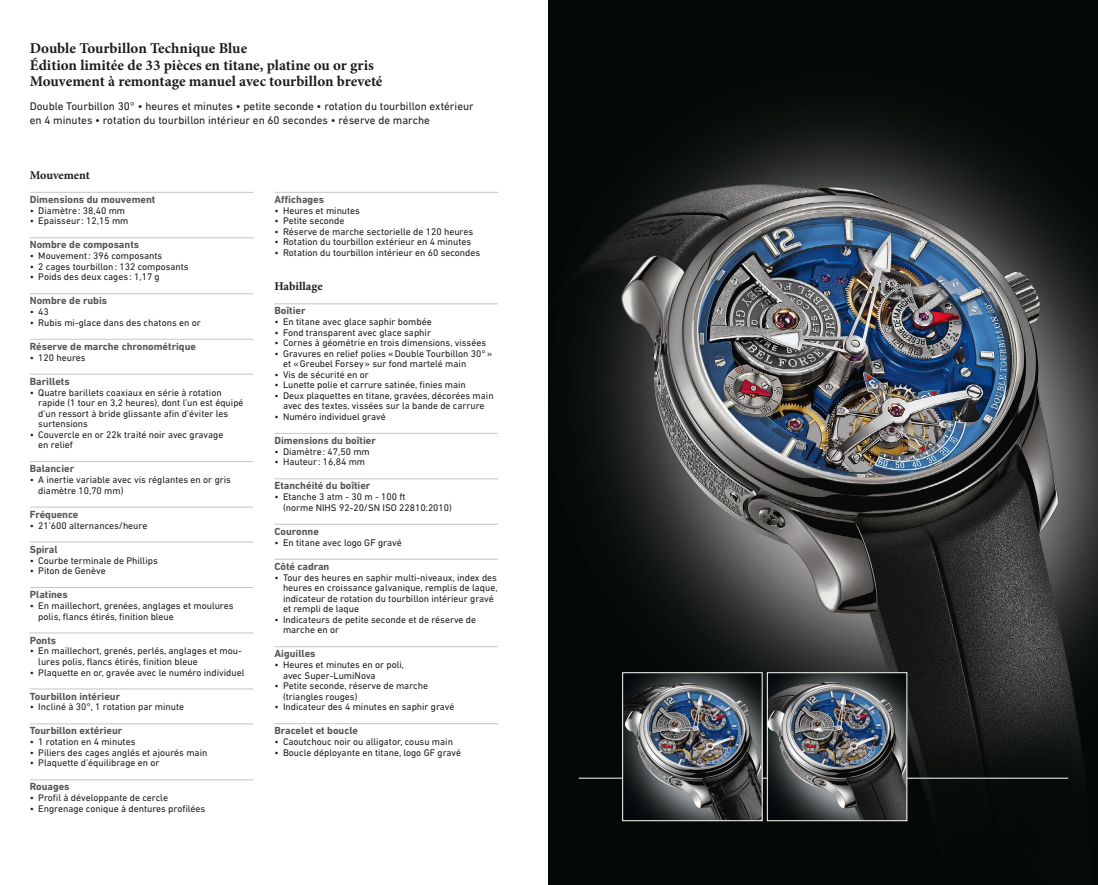
<style>
.page{position:relative;width:1098px;height:885px;background:#fff}
.page>*{position:absolute;margin:0;border:0;box-sizing:border-box;transform-origin:0 0}
.t1{font:700 15px/16.5px "Minion Pro";color:#1d1d1b}
.t2{font:700 12px "Minion Pro";letter-spacing:-.005em;color:#1d1d1b}
.t3{font:11.25px/13.5px "DIN Next LT Pro";color:#1d1d1b}
.t4{font:700 10.5px "DIN Next LT Pro";color:#575756}
.t5{font:9.75px/10.5px "DIN Next LT Pro";color:#1d1d1b}
</style>
<div class="page">
<img style="left:549px;top:0;width:548px;height:884px">
<hr style="left:578px;top:777px;width:489px;height:1px;background:#fff">
<img style="left:624px;top:674px;width:136px;height:145px">
<div style="left:622px;top:672px;width:140px;height:149px;border:1px solid #fff"></div>
<img style="left:768px;top:674px;width:137px;height:145px">
<div style="left:766px;top:672px;width:141px;height:149px;border:1px solid #fff"></div>
<hr style="left:30px;top:192px;width:223px;height:1px;background:#c6c6c6">
<hr style="left:30px;top:237px;width:223px;height:1px;background:#c6c6c6">
<hr style="left:30px;top:293px;width:223px;height:1px;background:#c6c6c6">
<hr style="left:30px;top:339px;width:223px;height:1px;background:#c6c6c6">
<hr style="left:30px;top:374px;width:223px;height:1px;background:#c6c6c6">
<hr style="left:30px;top:461px;width:223px;height:1px;background:#c6c6c6">
<hr style="left:30px;top:506px;width:223px;height:1px;background:#c6c6c6">
<hr style="left:30px;top:541px;width:223px;height:1px;background:#c6c6c6">
<hr style="left:30px;top:587px;width:223px;height:1px;background:#c6c6c6">
<hr style="left:30px;top:632px;width:223px;height:1px;background:#c6c6c6">
<hr style="left:30px;top:688px;width:223px;height:1px;background:#c6c6c6">
<hr style="left:30px;top:723px;width:223px;height:1px;background:#c6c6c6">
<hr style="left:30px;top:779px;width:223px;height:1px;background:#c6c6c6">
<hr style="left:274px;top:192px;width:223px;height:1px;background:#c6c6c6">
<hr style="left:274px;top:303px;width:223px;height:1px;background:#c6c6c6">
<hr style="left:274px;top:433px;width:223px;height:1px;background:#c6c6c6">
<hr style="left:274px;top:478px;width:223px;height:1px;background:#c6c6c6">
<hr style="left:274px;top:524px;width:223px;height:1px;background:#c6c6c6">
<hr style="left:274px;top:558px;width:223px;height:1px;background:#c6c6c6">
<hr style="left:274px;top:646px;width:223px;height:1px;background:#c6c6c6">
<hr style="left:274px;top:723px;width:223px;height:1px;background:#c6c6c6">
<h1 class="t1" style="left:30px;top:40px;width:354px">Double Tourbillon Technique Blue<br>Édition limitée de 33 pièces en titane, platine ou or gris<br>Mouvement à remontage manuel avec tourbillon breveté</h1>
<p class="t3" style="left:30px;top:100px;width:445px">Double Tourbillon 30° • heures et minutes • petite seconde • rotation du tourbillon extérieur en 4 minutes • rotation du tourbillon intérieur en 60 secondes • réserve de marche</p>
<p class="t2" style="left:30px;top:167px;width:62px">Mouvement</p>
<p class="t4" style="left:30px;top:193px;width:127px">Dimensions du mouvement</p>
<p class="t5" style="left:30px;top:205px;width:97px">• Diamètre: 38,40 mm</p>
<p class="t5" style="left:30px;top:216px;width:100px">• Epaisseur : 12,15 mm</p>
<p class="t4" style="left:30px;top:239px;width:111px">Nombre de composants</p>
<p class="t5" style="left:30px;top:250px;width:134px">• Mouvement: 396 composants</p>
<p class="t5" style="left:30px;top:261px;width:160px">• 2 cages tourbillon: 132 composants</p>
<p class="t5" style="left:30px;top:271px;width:131px">• Poids des deux cages : 1,17 g</p>
<p class="t4" style="left:30px;top:294px;width:79px">Nombre de rubis</p>
<p class="t5" style="left:30px;top:306px;width:21px">• 43</p>
<p class="t5" style="left:30px;top:317px;width:172px">• Rubis mi-glace dans des chatons en or</p>
<p class="t4" style="left:30px;top:340px;width:168px">Réserve de marche chronométrique</p>
<p class="t5" style="left:30px;top:352px;width:57px">• 120 heures</p>
<p class="t4" style="left:30px;top:375px;width:41px">Barillets</p>
<p class="t5" style="left:38px;top:387px;width:207px;text-indent:-9px">• Quatre barillets coaxiaux en série à rotation rapide (1 tour en 3,2 heures), dont l’un est équipé d’un ressort à bride glissante afin d’éviter les surtensions</p>
<p class="t5" style="left:38px;top:429px;width:186px;text-indent:-9px">• Couvercle en or 22k traité noir avec gravage en relief</p>
<p class="t4" style="left:30px;top:462px;width:46px">Balancier</p>
<p class="t5" style="left:38px;top:474px;width:194px;text-indent:-9px">• A inertie variable avec vis réglantes en or gris diamètre 10,70 mm)</p>
<p class="t4" style="left:30px;top:508px;width:50px">Fréquence</p>
<p class="t5" style="left:30px;top:520px;width:119px">• 21’600 alternances/heure</p>
<p class="t4" style="left:30px;top:543px;width:29px">Spiral</p>
<p class="t5" style="left:30px;top:555px;width:129px">• Courbe terminale de Phillips</p>
<p class="t5" style="left:30px;top:565px;width:77px">• Piton de Genève</p>
<p class="t4" style="left:30px;top:588px;width:39px">Platines</p>
<p class="t5" style="left:38px;top:600px;width:197px;text-indent:-9px">• En maillechort, grenées, anglages et moulures polis, flancs étirés, finition bleue</p>
<p class="t4" style="left:30px;top:633px;width:28px">Ponts</p>
<p class="t5" style="left:38px;top:645px;width:205px;text-indent:-9px">• En maillechort, grenés, perlés, anglages et mou&shy;lures polis, flancs étirés, finition bleue</p>
<p class="t5" style="left:30px;top:666px;width:216px">• Plaquette en or, gravée avec le numéro individuel</p>
<p class="t4" style="left:30px;top:689px;width:92px">Tourbillon intérieur</p>
<p class="t5" style="left:30px;top:701px;width:156px">• Incliné à 30°, 1 rotation par minute</p>
<p class="t4" style="left:30px;top:724px;width:94px">Tourbillon extérieur</p>
<p class="t5" style="left:30px;top:736px;width:107px">• 1 rotation en 4 minutes</p>
<p class="t5" style="left:30px;top:747px;width:179px">• Piliers des cages anglés et ajourés main</p>
<p class="t5" style="left:30px;top:757px;width:131px">• Plaquette d’équilibrage en or</p>
<p class="t4" style="left:30px;top:780px;width:41px">Rouages</p>
<p class="t5" style="left:30px;top:792px;width:140px">• Profil à développante de cercle</p>
<p class="t5" style="left:30px;top:803px;width:177px">• Engrenage conique à dentures profilées</p>
<p class="t4" style="left:274px;top:193px;width:51px">Affichages</p>
<p class="t5" style="left:274px;top:205px;width:87px">• Heures et minutes</p>
<p class="t5" style="left:274px;top:216px;width:71px">• Petite seconde</p>
<p class="t5" style="left:274px;top:226px;width:200px">• Réserve de marche sectorielle de 120 heures</p>
<p class="t5" style="left:274px;top:237px;width:198px">• Rotation du tourbillon extérieur en 4 minutes</p>
<p class="t5" style="left:274px;top:247px;width:207px">• Rotation du tourbillon intérieur en 60 secondes</p>
<p class="t2" style="left:274px;top:278px;width:50px">Habillage</p>
<p class="t4" style="left:274px;top:305px;width:33px">Boîtier</p>
<p class="t5" style="left:274px;top:316px;width:159px">• En titane avec glace saphir bombée</p>
<p class="t5" style="left:274px;top:327px;width:158px">• Fond transparent avec glace saphir</p>
<p class="t5" style="left:274px;top:337px;width:213px">• Cornes à géométrie en trois dimensions, vissées</p>
<p class="t5" style="left:283px;top:348px;width:211px;text-indent:-9px">• Gravures en relief polies «Double Tourbillon 30°» et «Greubel Forsey» sur fond martelé main</p>
<p class="t5" style="left:274px;top:369px;width:96px">• Vis de sécurité en or</p>
<p class="t5" style="left:274px;top:379px;width:193px">• Lunette polie et carrure satinée, finies main</p>
<p class="t5" style="left:274px;top:390px;width:220px;text-align:center">• Deux plaquettes en titane, gravées, décorées main avec des textes, vissées sur la bande de carrure</p>
<p class="t5" style="left:274px;top:411px;width:113px">• Numéro individuel gravé</p>
<p class="t4" style="left:274px;top:434px;width:103px">Dimensions du boîtier</p>
<p class="t5" style="left:274px;top:446px;width:97px">• Diamètre: 47,50 mm</p>
<p class="t5" style="left:274px;top:456px;width:92px">• Hauteur : 16,84 mm</p>
<p class="t4" style="left:274px;top:479px;width:97px">Etanchéité du boîtier</p>
<p class="t5" style="left:283px;top:491px;width:170px;text-indent:-9px">• Etanche 3 atm - 30 m - 100 ft<br>(norme NIHS 92-20/SN ISO 22810:2010)</p>
<p class="t4" style="left:274px;top:525px;width:46px">Couronne</p>
<p class="t5" style="left:274px;top:537px;width:129px">• En titane avec logo GF gravé</p>
<p class="t4" style="left:274px;top:560px;width:56px">Côté cadran</p>
<p class="t5" style="left:283px;top:572px;width:216px;text-indent:-9px">• Tour des heures en saphir multi-niveaux, index des heures en croissance galvanique, remplis de laque, indicateur de rotation du tourbillon intérieur gravé et rempli de laque</p>
<p class="t5" style="left:283px;top:614px;width:195px;text-indent:-9px">• Indicateurs de petite seconde et de réserve de marche en or</p>
<p class="t4" style="left:274px;top:647px;width:42px">Aiguilles</p>
<p class="t5" style="left:283px;top:659px;width:123px;text-indent:-9px">• Heures et minutes en or poli, avec Super-LumiNova</p>
<p class="t5" style="left:283px;top:680px;width:146px;text-indent:-9px">• Petite seconde, réserve de marche (triangles rouges)</p>
<p class="t5" style="left:274px;top:701px;width:181px">• Indicateur des 4 minutes en saphir gravé</p>
<p class="t4" style="left:274px;top:724px;width:85px">Bracelet et boucle</p>
<p class="t5" style="left:274px;top:736px;width:180px">• Caoutchouc noir ou alligator, cousu main</p>
<p class="t5" style="left:274px;top:747px;width:188px">• Boucle déployante en titane, logo GF gravé</p>
</div>
